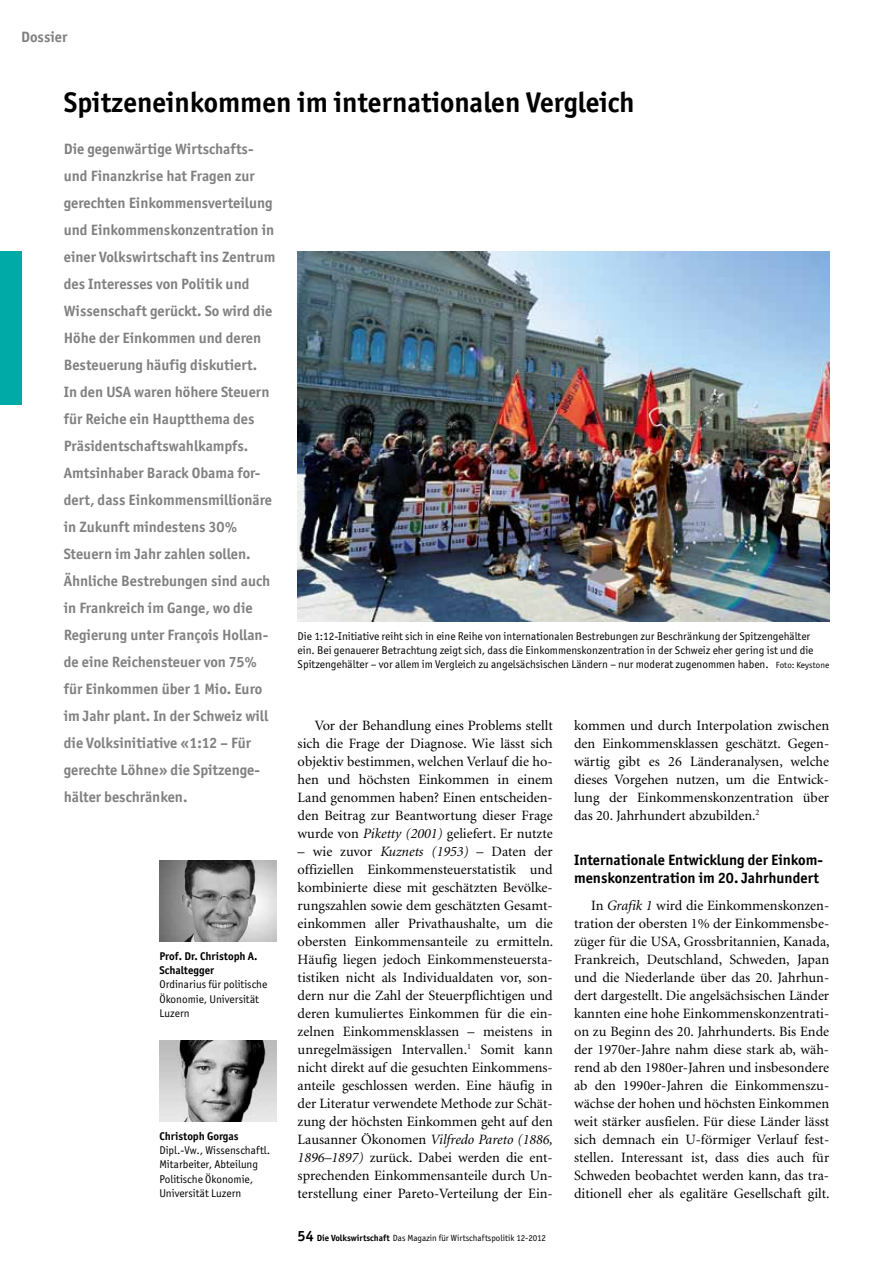
<style>
.page{position:relative;width:893px;height:1263px;background:#fff}
.page>*{position:absolute;margin:0;border:0;box-sizing:border-box;transform-origin:0 0}
.t1{font:700 28.5px "Officina San ITC";color:#000}
.t2{font:700 15px/27px "Officina San ITC";color:#818181}
.t3{font:700 15px/18px "Officina San ITC";color:#000}
.t4{font:14.25px/18px "Minion";color:#000;text-align:justify}
.t5{font:11.25px/14.2px "Officina San ITC";color:#000}
.t6{font:700 11.25px/14.2px "Officina San ITC";color:#000}
.t7{font:9px "Officina San ITC";color:#000}
.s1{font-size:9px}
.s2{font-style:italic}
.s3{font-weight:700;font-size:15px}
.s4{font-weight:700}
</style>
<div class="page">
<div style="left:0;top:252px;width:21px;height:153px;background:#00aaa7"></div>
<img style="left:298px;top:251px;width:531px;height:370px">
<img style="left:159px;top:860px;width:117px;height:82px">
<img style="left:159px;top:1040px;width:117px;height:82px">
<p class="t2" style="left:21px;top:23px;width:48px">Dossier</p>
<h1 class="t1" style="left:64px;top:84px;width:572px">Spitzeneinkommen im internationalen Vergleich</h1>
<p class="t2" style="left:64px;top:136px;width:213px">Die gegenwärtige Wirtschafts&shy;und Finanzkrise hat Fragen zur gerechten Einkommensverteilung und Einkommenskonzentration in einer Volkswirtschaft ins Zentrum des Interesses von Politik und<br>Wissenschaft gerückt. So wird die<br>Höhe der Einkommen und deren<br>Besteuerung häufig diskutiert.<br>In den USA waren höhere Steuern für Reiche ein Hauptthema des<br>Präsidentschaftswahlkampfs.<br>Amtsinhaber Barack Obama for&shy;dert, dass Einkommensmillionäre in Zukunft mindestens 30%<br>Steuern im Jahr zahlen sollen.<br>Ähnliche Bestrebungen sind auch in Frankreich im Gange, wo die<br>Regierung unter François Hollan&shy;de eine Reichensteuer von 75% für Einkommen über 1 Mio. Euro im Jahr plant. In der Schweiz will die Volksinitiative «1:12 – Für gerechte Löhne» die Spitzenge&shy;hälter beschränken.</p>
<p class="t6" style="left:159px;top:949px;width:100px">Prof. Dr. Christoph A.<br>Schaltegger</p>
<p class="t5" style="left:159px;top:977px;width:109px">Ordinarius für politische<br>Ökonomie, Universität<br>Luzern</p>
<p class="t6" style="left:159px;top:1129px;width:81px">Christoph Gorgas</p>
<p class="t5" style="left:159px;top:1143px;width:112px">Dipl.-Vw., Wissenschaftl.<br>Mitarbeiter, Abteilung<br>Politische Ökonomie,<br>Universität Luzern</p>
<p class="t5" style="left:298px;top:629px;width:533px">Die 1:12-Initiative reiht sich in eine Reihe von internationalen Bestrebungen zur Beschränkung der Spitzengehälter ein. Bei genauerer Betrachtung zeigt sich, dass die Einkommenskonzentration in der Schweiz eher gering ist und die<br>Spitzengehälter – vor allem im Vergleich zu angelsächsischen Ländern – nur moderat zugenommen haben. <span class="s1">Foto: Keystone</span></p>
<p class="t4" style="left:298px;top:716px;width:257px;text-indent:17px">Vor der Behandlung eines Problems stellt sich die Frage der Diagnose. Wie lässt sich objektiv bestimmen, welchen Verlauf die ho&shy;hen und höchsten Einkommen in einem Land genommen haben? Einen entscheiden&shy;den Beitrag zur Beantwortung dieser Frage wurde von <span class="s2">Piketty (2001)</span> geliefert. Er nutzte</p>
<p class="t4" style="left:298px;top:842px;width:257px">– wie zuvor <span class="s2">Kuznets (1953)</span> – Daten der offiziellen Einkommensteuerstatistik und kombinierte diese mit geschätzten Bevölke&shy;rungszahlen sowie dem geschätzten Gesamt&shy;einkommen aller Privathaushalte, um die obersten Einkommensanteile zu ermitteln.<br>Häufig liegen jedoch Einkommensteuersta&shy;tistiken nicht als Individualdaten vor, son&shy;dern nur die Zahl der Steuerpflichtigen und deren kumuliertes Einkommen für die ein&shy;zelnen Einkommensklassen – meistens in unregelmässigen Intervallen.<sup>1</sup> Somit kann nicht direkt auf die gesuchten Einkommens&shy;anteile geschlossen werden. Eine häufig in der Literatur verwendete Methode zur Schät&shy;zung der höchsten Einkommen geht auf den Lausanner Ökonomen <span class="s2">Vilfredo Pareto (1886, 1896–1897)</span> zurück. Dabei werden die ent&shy;sprechenden Einkommensanteile durch Un&shy;terstellung einer Pareto-Verteilung der Ein-</p>
<p class="t7" style="left:298px;top:1232px;width:250px"><span class="s3">54</span> <span class="s4">Die Volkswirtschaft</span> Das Magazin für Wirtschaftspolitik 12-2012</p>
<p class="t4" style="left:574px;top:716px;width:257px">kommen und durch Interpolation zwischen den Einkommensklassen geschätzt. Gegen&shy;wärtig gibt es 26 Länderanalysen, welche dieses Vorgehen nutzen, um die Entwick&shy;lung der Einkommenskonzentration über das 20. Jahrhundert abzubilden.<sup>2</sup></p>
<p class="t3" style="left:574px;top:850px;width:250px">Internationale Entwicklung der Einkom&shy;menskonzentration im 20. Jahrhundert</p>
<p class="t4" style="left:574px;top:896px;width:257px;text-indent:17px">In <span class="s2">Grafik 1</span> wird die Einkommenskonzen&shy;tration der obersten 1% der Einkommensbe&shy;züger für die USA, Grossbritannien, Kanada, Frankreich, Deutschland, Schweden, Japan und die Niederlande über das 20. Jahrhun&shy;dert dargestellt. Die angelsächsischen Länder kannten eine hohe Einkommenskonzentrati&shy;on zu Beginn des 20. Jahrhunderts. Bis Ende der 1970er-Jahre nahm diese stark ab, wäh&shy;rend ab den 1980er-Jahren und insbesondere ab den 1990er-Jahren die Einkommenszu&shy;wächse der hohen und höchsten Einkommen weit stärker ausfielen. Für diese Länder lässt sich demnach ein U-förmiger Verlauf fest&shy;stellen. Interessant ist, dass dies auch für Schweden beobachtet werden kann, das tra&shy;ditionell eher als egalitäre Gesellschaft gilt.</p>
</div>
